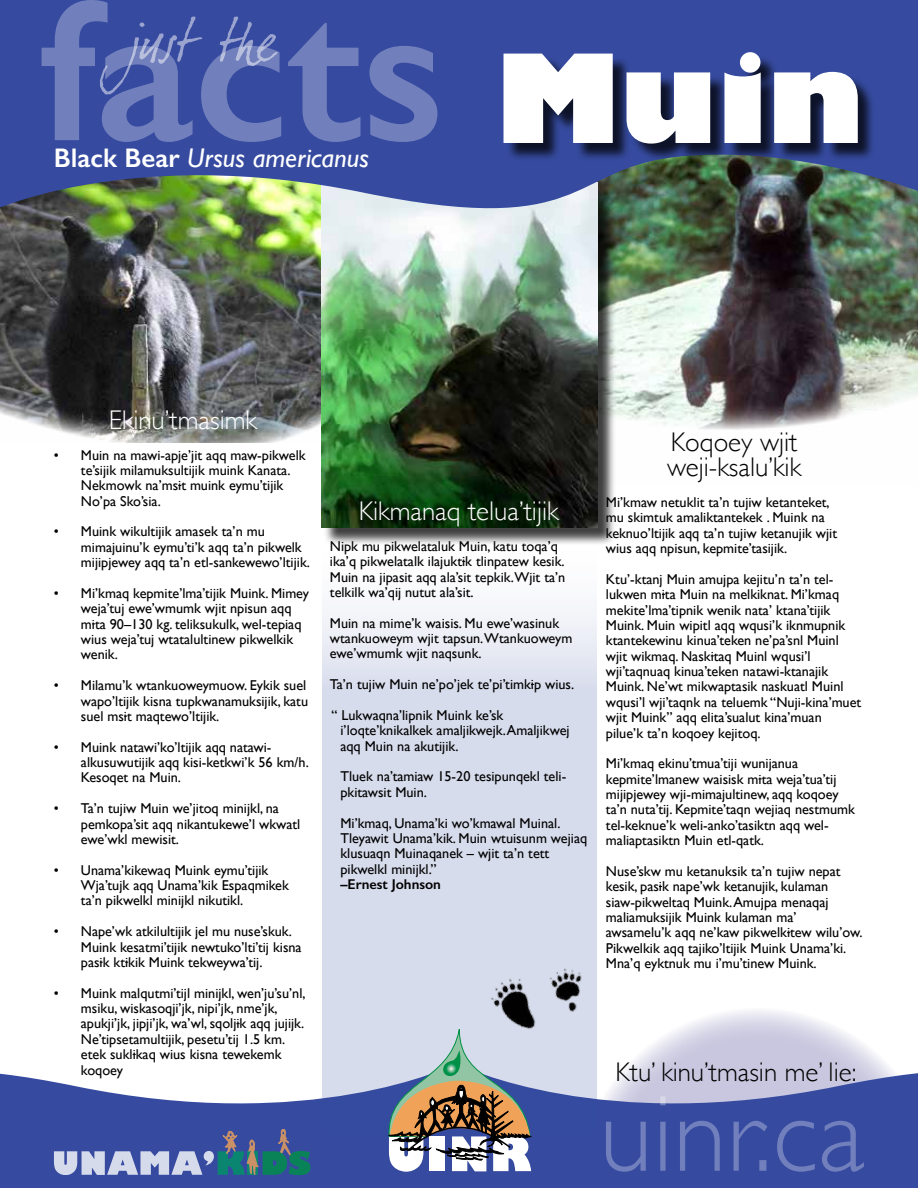
<style>
.page{position:relative;width:918px;height:1188px;background:#fff}
.page>*{position:absolute;margin:0;border:0;box-sizing:border-box;transform-origin:0 0}
.t1{font:800 120px "Gill Sans";color:#fff}
.t2{font:300 27px/25.5px "Gill Sans";color:#000}
.t3{font:300 27px "Gill Sans";color:#fff}
.t4{font:italic 27px "Gill Sans";color:#fff}
.t5{font:14.25px/15.3px "Gill Sans";color:#000}
.t6{font:600 14.25px "Gill Sans";color:#000}
.s1{font-weight:600;font-style:normal}
</style>
<div class="page">
<img style="left:0;top:219px;width:321px;height:136px">
<img style="left:616px;top:219px;width:302px;height:136px">
<svg style="left:0;top:355px;width:918px;height:131px"></svg>
<svg style="left:642px;top:1011px;width:233px;height:44px"></svg>
<div style="left:324px;top:185px;width:292px;height:361px;background:#000;opacity:.75"></div>
<img style="left:321px;top:219px;width:276px;height:309px">
<svg style="left:0;top:1055px;width:918px;height:133px;fill:#364ba0"></svg>
<img style="left:0;top:82px;width:918px;height:137px">
<div style="left:0;top:0;width:918px;height:82px;background:#364ba0"></div>
<svg style="left:322px;top:526px;width:275px;height:608px;fill:#d7dcec"></svg>
<svg style="left:387px;top:1027px;width:146px;height:145px"></svg>
<svg style="left:606px;top:1096px;width:258px;height:76px;background:#475aa7"></svg>
<svg style="left:54px;top:1129px;width:256px;height:45px;background:#5a75a6"></svg>
<svg style="left:42px;top:0;width:395px;height:142px;fill:#364ba0"></svg>
<svg style="left:100px;top:17px;width:178px;height:77px"></svg>
<div style="left:506px;top:55px;width:370px;height:107px;background:#000;opacity:.75"></div>
<img style="left:472px;top:935px;width:150px;height:129px">
<h2 class="t4" style="left:54px;top:142px;width:317px"><span class="s1">Black Bear</span> Ursus americanus</h2>
<h1 class="t1" style="left:495px;top:5px;width:370px">Muin</h1>
<h2 class="t3" style="left:109px;top:399px;width:150px">Ekinu’tmasimk</h2>
<p class="t5" style="left:81px;top:447px;width:226px;text-indent:-27px">• Muin na mawi-apje’jit aqq maw-pikwelk te’sijik milamuksultijik muink Kanata.<br>Nekmowk na’msit muink eymu’tijik<br>No’pa Sko’sia.</p>
<p class="t5" style="left:81px;top:524px;width:231px;text-indent:-27px">• Muink wikultijik amasek ta’n mu mimajuinu’k eymu’ti’k aqq ta’n pikwelk mijipjewey aqq ta’n etl-sankewewo’ltijik.</p>
<p class="t5" style="left:81px;top:585px;width:230px;text-indent:-27px">• Mi’kmaq kepmite’lma’tijik Muink. Mimey weja’tuj ewe’wmumk wjit npisun aqq mita 90–130 kg. teliksukulk, wel-tepiaq wius weja’tuj wtatalultinew pikwelkik wenik.</p>
<p class="t5" style="left:81px;top:678px;width:229px;text-indent:-27px">• Milamu’k wtankuoweymuow. Eykik suel wapo’ltijik kisna tupkwanamuksijik, katu suel msit maqtewo’ltijik.</p>
<p class="t5" style="left:81px;top:739px;width:229px;text-indent:-27px">• Muink natawi’ko’ltijik aqq natawi&shy;alkusuwutijik aqq kisi-ketkwi’k 56 km/h.<br>Kesoqet na Muin.</p>
<p class="t5" style="left:81px;top:800px;width:221px;text-indent:-27px">• Ta’n tujiw Muin we’jitoq minijkl, na pemkopa’sit aqq nikantukewe’l wkwatl ewe’wkl mewisit.</p>
<p class="t5" style="left:81px;top:862px;width:210px;text-indent:-27px">• Unama’kikewaq Muink eymu’tijik<br>Wja’tujk aqq Unama’kik Espaqmikek ta’n pikwelkl minijkl nikutikl.</p>
<p class="t5" style="left:81px;top:924px;width:222px;text-indent:-27px">• Nape’wk atkilultijik jel mu nuse’skuk.<br>Muink kesatmi’tijik newtuko’lti’tij kisna pasik ktikik Muink tekweywa’tij.</p>
<p class="t5" style="left:81px;top:985px;width:226px;text-indent:-27px">• Muink malqutmi’tijl minijkl, wen’ju’su’nl, msiku, wiskasoqji’jk, nipi’jk, nme’jk, apukji’jk, jipji’jk, wa’wl, sqoljik aqq jujijk.<br>Ne’tipsetamultijik, pesetu’tij 1.5 km. etek suklikaq wius kisna tewekemk koqoey</p>
<h2 class="t3" style="left:359px;top:490px;width:201px">Kikmanaq telua’tijik</h2>
<p class="t5" style="left:330px;top:538px;width:237px">Nipk mu pikwelataluk Muin, katu toqa’q ika’q pikwelatalk ilajuktik tlinpatew kesik.<br>Muin na jipasit aqq ala’sit tepkik.Wjit ta’n telkilk wa’qij nutut ala’sit.</p>
<p class="t5" style="left:330px;top:615px;width:244px">Muin na mime’k waisis. Mu ewe’wasinuk wtankuoweym wjit tapsun.Wtankuoweym ewe’wmumk wjit naqsunk.</p>
<p class="t5" style="left:330px;top:669px;width:246px;line-height:30.8px">Ta’n tujiw Muin ne’po’jek te’pi’timkip wius. “ Lukwaqna’lipnik Muink ke’sk</p>
<p class="t5" style="left:340px;top:723px;width:231px">i’loqte’knikalkek amaljikwejk. Amaljikwej aqq Muin na akutijik.</p>
<p class="t5" style="left:340px;top:769px;width:227px">Tluek na’tamiaw 15-20 tesipunqekl teli&shy;pkitawsit Muin.</p>
<p class="t5" style="left:340px;top:815px;width:248px">Mi’kmaq, Unama’ki wo’kmawal Muinal.<br>Tleyawit Unama’kik. Muin wtuisunm wejiaq klusuaqn Muinaqanek – wjit ta’n tett pikwelkl minijkl.”</p>
<p class="t6" style="left:340px;top:876px;width:102px">–Ernest Johnson</p>
<h2 class="t2" style="left:667px;top:428px;width:136px">Koqoey wjit weji-ksalu’kik</h2>
<p class="t5" style="left:606px;top:494px;width:233px">Mi’kmaw netuklit ta’n tujiw ketanteket, mu skimtuk amaliktantekek . Muink na keknuo’ltijik aqq ta’n tujiw ketanujik wjit wius aqq npisun, kepmite’tasijik.</p>
<p class="t5" style="left:606px;top:571px;width:257px">Ktu’-ktanj Muin amujpa kejitu’n ta’n tel&shy;lukwen mita Muin na melkiknat. Mi’kmaq mekite’lma’tipnik wenik nata’ ktana’tijik Muink. Muin wipitl aqq wqusi’k iknmupnik ktantekewinu kinua’teken ne’pa’snl Muinl wjit wikmaq. Naskitaq Muinl wqusi’l wji’taqnuaq kinua’teken natawi-ktanajik Muink. Ne’wt mikwaptasik naskuatl Muinl wqusi’l wji’taqnk na teluemk “Nuji-kina’muet wjit Muink” aqq elita’sualut kina’muan pilue’k ta’n koqoey kejitoq.</p>
<p class="t5" style="left:606px;top:756px;width:251px">Mi’kmaq ekinu’tmua’tiji wunijanua kepmite’lmanew waisisk mita weja’tua’tij mijipjewey wji-mimajultinew, aqq koqoey ta’n nuta’tij. Kepmite’taqn wejiaq nestmumk tel-keknue’k weli-anko’tasiktn aqq wel&shy;maliaptasiktn Muin etl-qatk.</p>
<p class="t5" style="left:606px;top:863px;width:258px">Nuse’skw mu ketanuksik ta’n tujiw nepat kesik, pasik nape’wk ketanujik, kulaman siaw-pikweltaq Muink. Amujpa menaqaj maliamuksijik Muink kulaman ma’ awsamelu’k aqq ne’kaw pikwelkitew wilu’ow.<br>Pikwelkik aqq tajiko’ltijik Muink Unama’ki.<br>Mna’q eyktnuk mu i’mu’tinew Muink.</p>
<h2 class="t2" style="left:616px;top:1058px;width:242px">Ktu’ kinu’tmasin me’ lie:</h2>
</div>
